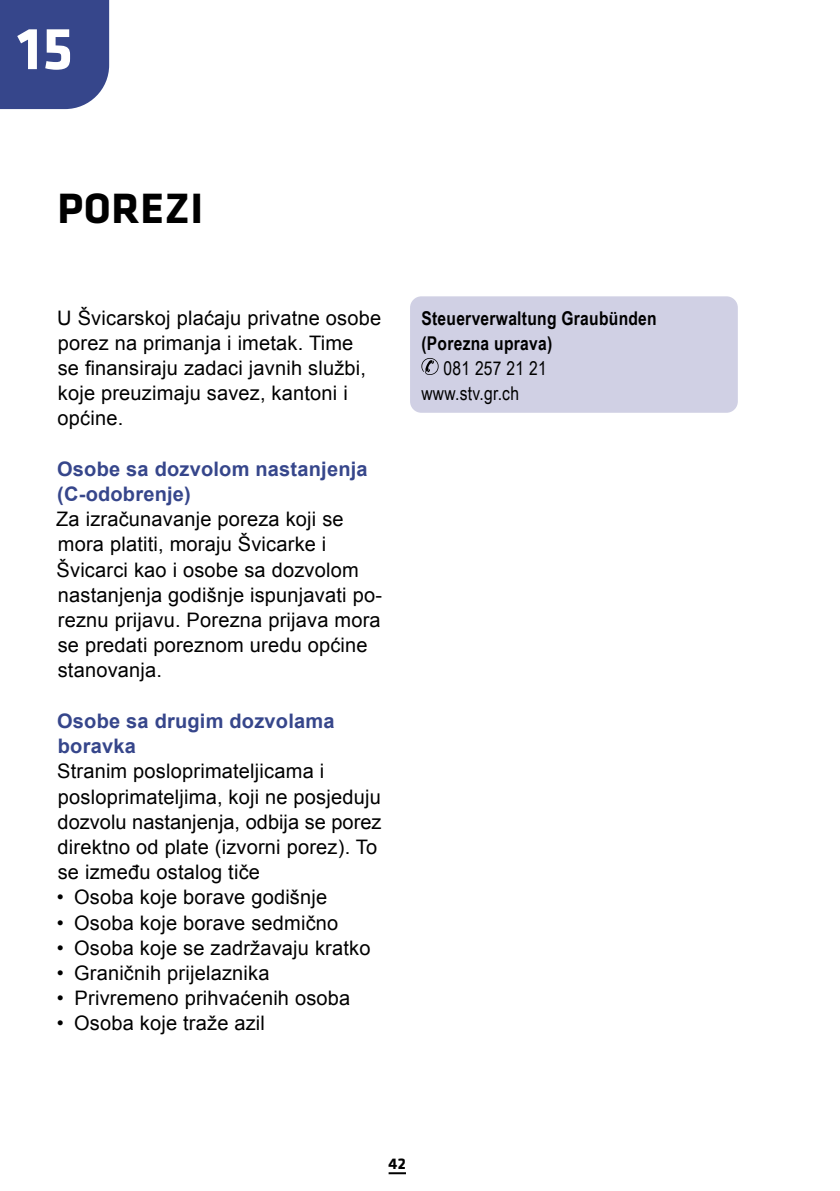
<style>
.page{position:relative;width:840px;height:1191px;background:#fff}
.page>*{position:absolute;margin:0;border:0;box-sizing:border-box;transform-origin:0 0}
.t1{font:700 61.6px "Klavika";color:#fff}
.t2{font:700 44px "Klavika";letter-spacing:.015em;color:#000}
.t3{font:20px/25.2px "Arial";letter-spacing:.01em;color:#000}
.t4{font:700 20px/25.2px "Arial";letter-spacing:.01em;color:#36468b}
.t5{font:700 19px/25.2px "Arial Narrow";letter-spacing:.015em;color:#000}
.t6{font:19px/25.2px "Arial Narrow";letter-spacing:.015em;color:#000}
.t7{font:700 16px "Klavika";color:#000}
</style>
<div class="page">
<svg style="left:388px;top:1172px;width:18px;height:2px"></svg>
<div style="left:410px;top:296px;width:327px;height:117px;background:#d0d0e4;border-radius:11px"></div>
<svg style="left:421px;top:358px;width:17px;height:17px"></svg>
<div style="left:0;top:0;width:109px;height:109px;background:#36468b"></div>
<h1 class="t1" style="left:17px;top:15px;width:57px">15</h1>
<h2 class="t2" style="left:57px;top:184px;width:147px">POREZI</h2>
<p class="t3" style="left:57px;top:305px;width:325px">U Švicarskoj plaćaju privatne osobe porez na primanja i imetak. Time<br>se finansiraju zadaci javnih službi, koje preuzimaju savez, kantoni i općine.</p>
<p class="t4" style="left:57px;top:457px;width:312px">Osobe sa dozvolom nastanjenja (C-odobrenje)</p>
<p class="t3" style="left:56px;top:507px;width:327px">Za izračunavanje poreza koji se mora platiti, moraju Švicarke i<br>Švicarci kao i osobe sa dozvolom nastanjenja godišnje ispunjavati po&shy;reznu prijavu. Porezna prijava mora se predati poreznom uredu općine stanovanja.</p>
<p class="t4" style="left:57px;top:709px;width:279px">Osobe sa drugim dozvolama boravka</p>
<p class="t3" style="left:57px;top:759px;width:325px">Stranim posloprimateljicama i posloprimateljima, koji ne posjeduju dozvolu nastanjenja, odbija se porez direktno od plate (izvorni porez). To se između ostalog tiče</p>
<p class="t3" style="left:57px;top:885px;width:272px">• Osoba koje borave godišnje</p>
<p class="t3" style="left:57px;top:910px;width:283px">• Osoba koje borave sedmično</p>
<p class="t3" style="left:57px;top:935px;width:315px">• Osoba koje se zadržavaju kratko</p>
<p class="t3" style="left:57px;top:960px;width:214px">• Graničnih prijelaznika</p>
<p class="t3" style="left:57px;top:985px;width:295px">• Privremeno prihvaćenih osoba</p>
<p class="t3" style="left:57px;top:1011px;width:210px">• Osoba koje traže azil</p>
<p class="t5" style="left:421px;top:304px;width:237px">Steuerverwaltung Graubünden (Porezna uprava)</p>
<p class="t6" style="left:421px;top:355px;width:127px;text-indent:22px">081 257 21 21 www.stv.gr.ch</p>
<p class="t7" style="left:388px;top:1155px;width:19px">42</p>
</div>
